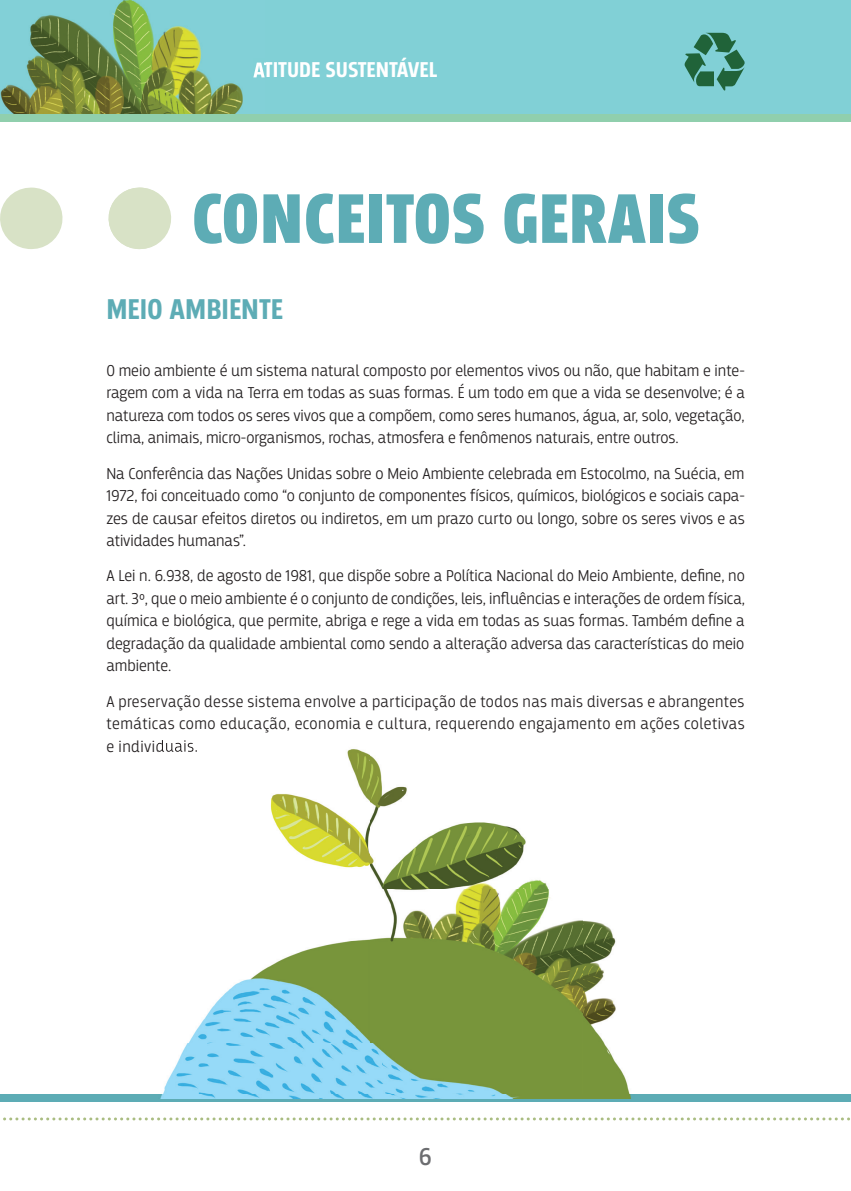
<style>
.page{position:relative;width:851px;height:1191px;background:#fff}
.page>*{position:absolute;margin:0;border:0;box-sizing:border-box;transform-origin:0 0}
.t1{font:900 73.5px "Breakers";color:#5dacb5}
.t2{font:700 30px "Breakers";color:#5dacb5}
.t3{font:25.5px "Breakers";color:#6c6d70}
.t4{font:700 22.5px "Breakers";color:#fff}
.t5{font:300 16.5px/22.5px "Breakers";color:#231f20;text-align:justify}
</style>
<div class="page">
<div style="left:0;top:0;width:850px;height:118px;background:#81d0d6"></div>
<div style="left:0;top:1094px;width:850px;height:8px;background:#5dacb5"></div>
<div style="left:0;top:114px;width:850px;height:7px;background:#90cfad"></div>
<svg style="left:3px;top:1117px;width:847px;height:3px"></svg>
<img style="left:0;top:0;width:243px;height:114px">
<img style="left:253px;top:62px;width:12px;height:16px">
<svg style="left:684px;top:33px;width:60px;height:58px"></svg>
<svg style="left:108px;top:188px;width:31px;height:61px"></svg>
<hr style="left:31px;top:188px;width:1px;height:61px;background:#d8e2c6">
<hr style="left:139px;top:188px;width:1px;height:61px;background:#d8e2c6">
<img style="left:160px;top:749px;width:471px;height:349px">
<img style="left:158px;top:740px;width:39px;height:12px">
<h3 class="t4" style="left:253px;top:57px;width:186px">ATITUDE SUSTENTÁVEL</h3>
<h1 class="t1" style="left:191px;top:176px;width:510px">CONCEITOS GERAIS</h1>
<h2 class="t2" style="left:106px;top:292px;width:178px">MEIO AMBIENTE</h2>
<p class="t5" style="left:106px;top:359px;width:640px">O meio ambiente é um sistema natural composto por elementos vivos ou não, que habitam e inte&shy;ragem com a vida na Terra em todas as suas formas. É um todo em que a vida se desenvolve; é a natureza com todos os seres vivos que a compõem, como seres humanos, água, ar, solo, vegetação, clima, animais, micro-organismos, rochas, atmosfera e fenômenos naturais, entre outros.</p>
<p class="t5" style="left:106px;top:462px;width:640px">Na Conferência das Nações Unidas sobre o Meio Ambiente celebrada em Estocolmo, na Suécia, em 1972, foi conceituado como “o conjunto de componentes físicos, químicos, biológicos e sociais capa&shy;zes de causar efeitos diretos ou indiretos, em um prazo curto ou longo, sobre os seres vivos e as atividades humanas”.</p>
<p class="t5" style="left:106px;top:564px;width:640px">A Lei n. 6.938, de agosto de 1981, que dispõe sobre a Política Nacional do Meio Ambiente, define, no art. 3º, que o meio ambiente é o conjunto de condições, leis, influências e interações de ordem física, química e biológica, que permite, abriga e rege a vida em todas as suas formas. Também define a degradação da qualidade ambiental como sendo a alteração adversa das características do meio ambiente.</p>
<p class="t5" style="left:106px;top:690px;width:640px">A preservação desse sistema envolve a participação de todos nas mais diversas e abrangentes temáticas como educação, economia e cultura, requerendo engajamento em ações coletivas e individuais.</p>
<h3 class="t3" style="left:419px;top:1141px;width:15px">6</h3>
</div>
